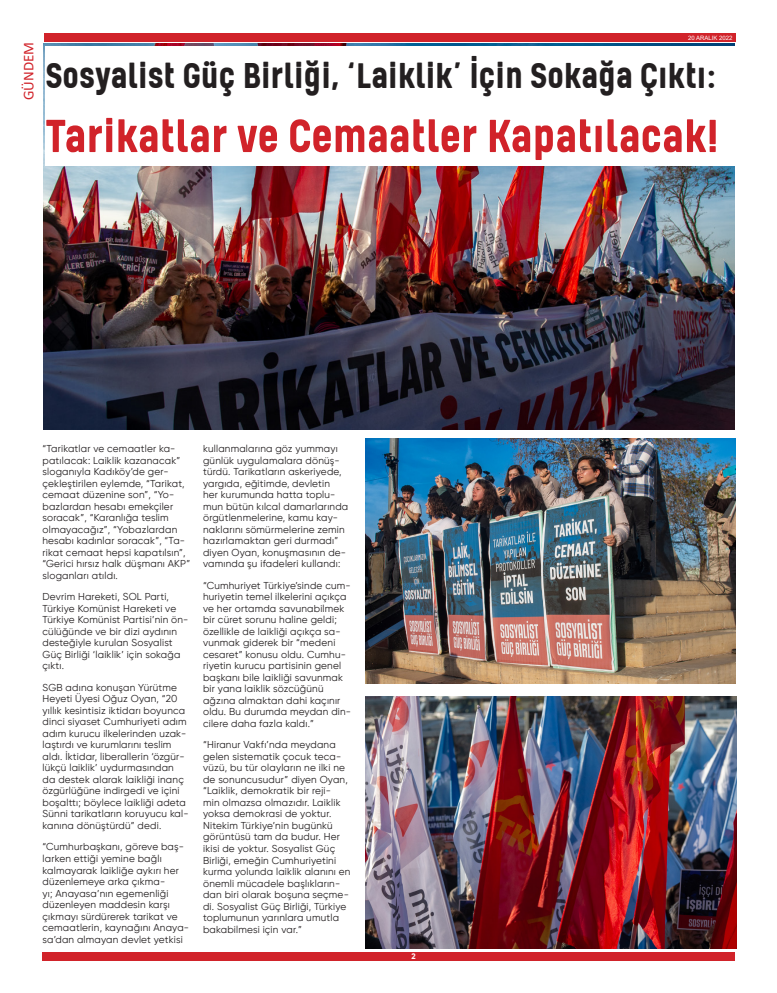
<style>
.page{position:relative;width:777px;height:993px;background:#fff}
.page>*{position:absolute;margin:0;border:0;box-sizing:border-box;transform-origin:0 0}
.t1{font:700 53px "Kelpt A1";color:#d1232a}
.t2{font:700 41px "Kelpt A1";color:#231f20}
.t3{font:15px "Calibri";color:#d1232a}
.t4{font:10px/11.5px "Gilroy";letter-spacing:.02em;color:#231f20}
.t5{font:700 8px "Gilroy";color:#fff}
.t6{font:6px "Arial";color:#fff}
</style>
<div class="page">
<div style="left:44px;top:33px;width:692px;height:9px;background:#d1232a"></div>
<div style="left:42px;top:952px;width:692px;height:8px;background:#d1232a"></div>
<img style="left:43px;top:44px;width:691px;height:385px">
<img style="left:366px;top:696px;width:370px;height:252px">
<img style="left:366px;top:438px;width:369px;height:245px">
<div style="left:45px;top:47px;width:691px;height:119px;background:#fff"></div>
<h3 class="t3" style="left:18px;top:100px;width:60px;rotate:-90deg">GÜNDEM</h3>
<p class="t6" style="left:688px;top:33px;width:46px">20 ARALIK 2022</p>
<p class="t2" style="left:45px;top:53px;width:672px">Sosyalist Güç Birliği, ‘Laiklik’ İçin Sokağa Çıktı:</p>
<p class="t1" style="left:45px;top:106px;width:675px">Tarikatlar ve Cemaatler Kapatılacak!</p>
<p class="t4" style="left:43px;top:442px;width:149px">“Tarikatlar ve cemaatler ka&shy;patılacak: Laiklik kazanacak” sloganıyla Kadıköy’de ger&shy;çekleştirilen eylemde, “Tarikat, cemaat düzenine son”, “Yo&shy;bazlardan hesabı emekçiler soracak”, “Karanlığa teslim olmayacağız”, “Yobazlardan hesabı kadınlar soracak”, “Ta&shy;rikat cemaat hepsi kapatılsın”, “Gerici hırsız halk düşmanı AKP” sloganları atıldı.</p>
<p class="t4" style="left:43px;top:590px;width:147px">Devrim Hareketi, SOL Parti,<br>Türkiye Komünist Hareketi ve<br>Türkiye Komünist Partisi’nin ön&shy;cülüğünde ve bir dizi aydının desteğiyle kurulan Sosyalist<br>Güç Birliği ‘laiklik’ için sokağa çıktı.</p>
<p class="t4" style="left:43px;top:681px;width:148px">SGB adına konuşan Yürütme<br>Heyeti Üyesi Oğuz Oyan, “20 yıllık kesintisiz iktidarı boyunca dinci siyaset Cumhuriyeti adım adım kurucu ilkelerinden uzak&shy;laştırdı ve kurumlarını teslim aldı. İktidar, liberallerin ‘özgür&shy;lükçü laiklik’ uydurmasından da destek alarak laikliği inanç özgürlüğüne indirgedi ve içini boşalttı; böylece laikliği adeta<br>Sünni tarikatların koruyucu kal&shy;kanına dönüştürdü” dedi.</p>
<p class="t4" style="left:43px;top:840px;width:148px">“Cumhurbaşkanı, göreve baş&shy;larken ettiği yemine bağlı kalmayarak laikliğe aykırı her düzenlemeye arka çıkma-<br>yı; Anayasa’nın egemenliği düzenleyen maddesin karşı çıkmayı sürdürerek tarikat ve cemaatlerin, kaynağını Anaya&shy;sa’dan almayan devlet yetkisi</p>
<p class="t4" style="left:203px;top:442px;width:147px">kullanmalarına göz yummayı günlük uygulamalara dönüş&shy;türdü. Tarikatların askeriyede, yargıda, eğitimde, devletin<br>her kurumunda hatta toplu&shy;mun bütün kılcal damarlarında örgütlenmelerine, kamu kay&shy;naklarını sömürmelerine zemin hazırlamaktan geri durmadı” diyen Oyan, konuşmasının de&shy;vamında şu ifadeleri kullandı:</p>
<p class="t4" style="left:203px;top:579px;width:150px">“Cumhuriyet Türkiye’sinde cum&shy;huriyetin temel ilkelerini açıkça ve her ortamda savunabilmek bir cüret sorunu haline geldi; özellikle de laikliği açıkça sa&shy;vunmak giderek bir “medeni cesaret” konusu oldu. Cumhu&shy;riyetin kurucu partisinin genel başkanı bile laikliği savunmak bir yana laiklik sözcüğünü ağzına almaktan dahi kaçınır oldu. Bu durumda meydan din&shy;cilere daha fazla kaldı.”</p>
<p class="t4" style="left:203px;top:738px;width:149px">“Hiranur Vakfı’nda meydana gelen sistematik çocuk teca&shy;vüzü, bu tür olayların ne ilki ne de sonuncusudur” diyen Oyan, “Laiklik, demokratik bir reji-<br>min olmazsa olmazıdır. Laiklik yoksa demokrasi de yoktur.<br>Nitekim Türkiye’nin bugünkü görüntüsü tam da budur. Her ikisi de yoktur. Sosyalist Güç<br>Birliği, emeğin Cumhuriyetini kurma yolunda laiklik alanını en önemli mücadele başlıkların&shy;dan biri olarak boşuna seçme&shy;di. Sosyalist Güç Birliği, Türkiye toplumunun yarınlara umutla bakabilmesi için var.”</p>
<p class="t5" style="left:411px;top:950px;width:6px">2</p>
</div>
